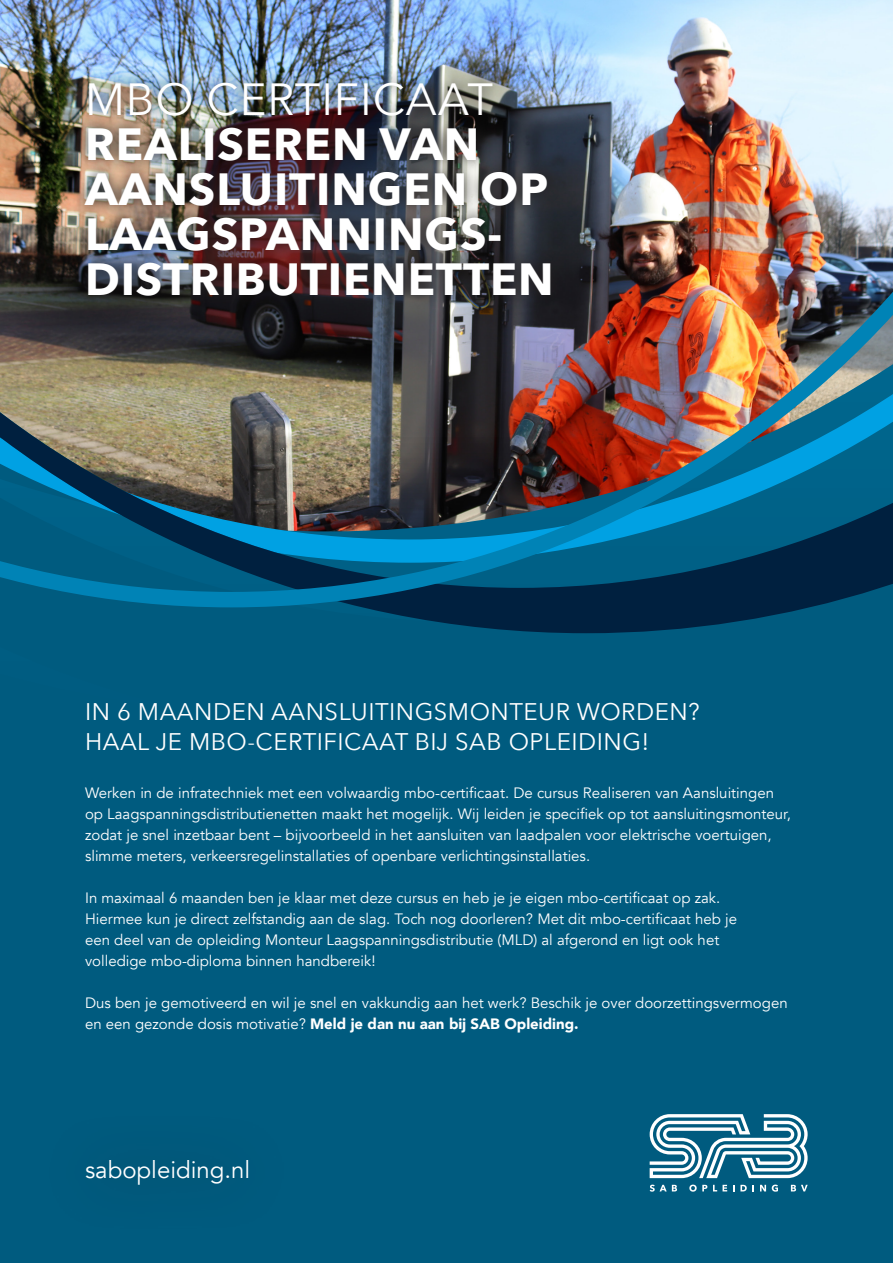
<style>
.page{position:relative;width:893px;height:1263px;background:#fff}
.page>*{position:absolute;margin:0;border:0;box-sizing:border-box;transform-origin:0 0}
.t1{font:700 45px "Avenir Next";letter-spacing:.02em;color:#fff}
.t2{font:45px "Avenir Next";letter-spacing:.02em;color:#fff}
.t3{font:24px/30px "Avenir Next";letter-spacing:.02em;color:#fff}
.t4{font:24px "Avenir";color:#fff}
.t5{font:15px/21px "Avenir";color:#fff}
.s1{font-weight:900}
</style>
<div class="page">
<div style="left:0;top:775px;width:893px;height:488px;background:#005b7f"></div>
<div style="left:0;top:633px;width:893px;height:142px;background:#005b7f"></div>
<svg style="left:0;top:607px;width:893px;height:26px;fill:#005b7f"></svg>
<img style="left:0;top:0;width:893px;height:607px">
<svg style="left:650px;top:1114px;width:158px;height:64px"></svg>
<svg style="left:650px;top:1184px;width:27px;height:7px"></svg>
<svg style="left:689px;top:1184px;width:18px;height:8px"></svg>
<svg style="left:713px;top:1185px;width:14px;height:6px"></svg>
<svg style="left:740px;top:1185px;width:14px;height:6px"></svg>
<svg style="left:760px;top:1185px;width:6px;height:6px"></svg>
<svg style="left:772px;top:1184px;width:6px;height:7px"></svg>
<svg style="left:791px;top:1185px;width:17px;height:6px"></svg>
<div style="left:38px;top:1110px;width:259px;height:124px;background:#005a7d"></div>
<img style="left:72px;top:69px;width:493px;height:240px">
<p class="t2" style="left:85px;top:61px;width:410px">MBO CERTIFICAAT</p>
<p class="t1" style="left:85px;top:105px;width:396px">REALISEREN VAN</p>
<p class="t1" style="left:85px;top:150px;width:465px">AANSLUITINGEN OP</p>
<p class="t1" style="left:85px;top:195px;width:419px">LAAGSPANNINGS-</p>
<p class="t1" style="left:85px;top:240px;width:470px">DISTRIBUTIENETTEN</p>
<p class="t3" style="left:85px;top:695px;width:616px">IN 6 MAANDEN AANSLUITINGSMONTEUR WORDEN?<br>HAAL JE MBO-CERTIFICAAT BIJ SAB OPLEIDING!</p>
<p class="t5" style="left:85px;top:783px;width:707px">Werken in de infratechniek met een volwaardig mbo-certificaat. De cursus Realiseren van Aansluitingen op Laagspanningsdistributienetten maakt het mogelijk. Wij leiden je specifiek op tot aansluitingsmonteur, zodat je snel inzetbaar bent – bijvoorbeeld in het aansluiten van laadpalen voor elektrische voertuigen, slimme meters, verkeersregelinstallaties of openbare verlichtingsinstallaties.</p>
<p class="t5" style="left:85px;top:888px;width:653px">In maximaal 6 maanden ben je klaar met deze cursus en heb je je eigen mbo-certificaat op zak.<br>Hiermee kun je direct zelfstandig aan de slag. Toch nog doorleren? Met dit mbo-certificaat heb je een deel van de opleiding Monteur Laagspanningsdistributie (MLD) al afgerond en ligt ook het volledige mbo-diploma binnen handbereik!</p>
<p class="t5" style="left:85px;top:993px;width:704px">Dus ben je gemotiveerd en wil je snel en vakkundig aan het werk? Beschik je over doorzettingsvermogen en een gezonde dosis motivatie? <span class="s1">Meld je dan nu aan bij SAB Opleiding.</span></p>
<p class="t4" style="left:85px;top:1155px;width:167px">sabopleiding.nl</p>
</div>
